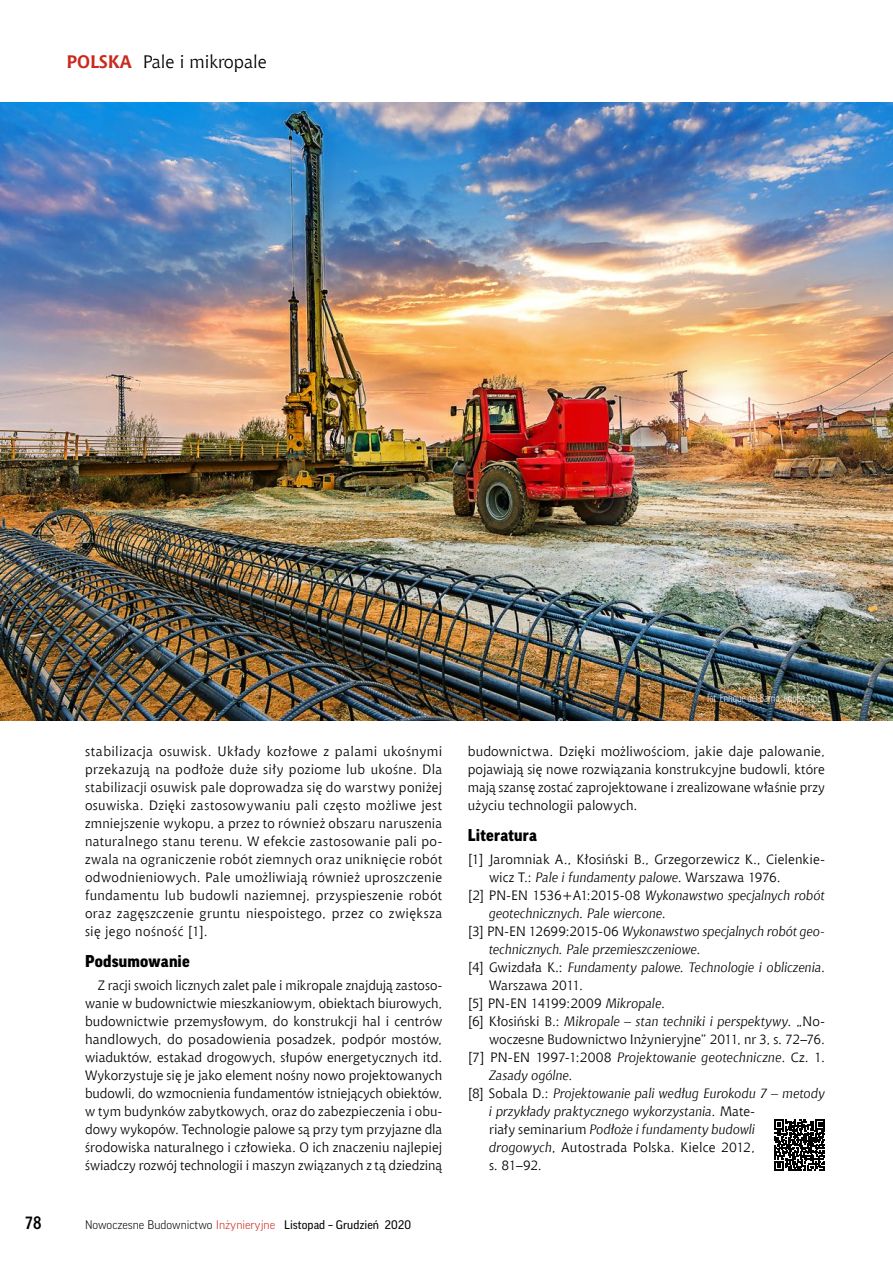
<style>
.page{position:relative;width:893px;height:1263px;background:#fff}
.page>*{position:absolute;margin:0;border:0;box-sizing:border-box;transform-origin:0 0}
.t1{font:18px "Chianti EU";color:#000}
.t2{font:700 18px "Aerton Cnd EFN";color:#000}
.t3{font:900 16.5px "Good Pro";letter-spacing:.01em;color:#000}
.t4{font:13.5px/18px "Chianti EU";letter-spacing:.005em;color:#000;text-align:justify}
.t5{font:italic 13.5px "Chianti EU";letter-spacing:.005em;color:#000}
.t6{font:300 12px "Good Pro";color:#000}
.t7{font:300 condensed 12px "Myriad Pro";color:#fff}
.s1{font-weight:700;color:#ca291d}
.s2{color:#ca291d}
.s3{font-weight:400}
.s4{font-style:italic}
.s5{font-style:normal}
</style>
<div class="page">
<svg style="left:774px;top:1120px;width:51px;height:50px"></svg>
<img style="left:0;top:102px;width:893px;height:618px">
<h1 class="t1" style="left:66px;top:51px;width:202px"><span class="s1">POLSKA</span> Pale i mikropale</h1>
<p class="t4" style="left:85px;top:742px;width:359px">stabilizacja osuwisk. Układy kozłowe z palami ukośnymi przekazują na podłoże duże siły poziome lub ukośne. Dla stabilizacji osuwisk pale doprowadza się do warstwy poniżej osuwiska. Dzięki zastosowywaniu pali często możliwe jest zmniejszenie wykopu, a przez to również obszaru naruszenia naturalnego stanu terenu. W efekcie zastosowanie pali po&shy;zwala na ograniczenie robót ziemnych oraz uniknięcie robót odwodnieniowych. Pale umożliwiają również uproszczenie fundamentu lub budowli naziemnej, przyspieszenie robót oraz zagęszczenie gruntu niespoistego, przez co zwiększa się jego nośność [1].</p>
<p class="t3" style="left:85px;top:952px;width:106px">Podsumowanie</p>
<p class="t4" style="left:85px;top:976px;width:359px;text-indent:13px">Z racji swoich licznych zalet pale i mikropale znajdują zastoso&shy;wanie w budownictwie mieszkaniowym, obiektach biurowych, budownictwie przemysłowym, do konstrukcji hal i centrów handlowych, do posadowienia posadzek, podpór mostów, wiaduktów, estakad drogowych, słupów energetycznych itd.<br>Wykorzystuje się je jako element nośny nowo projektowanych budowli, do wzmocnienia fundamentów istniejących obiektów, w tym budynków zabytkowych, oraz do zabezpieczenia i obu&shy;dowy wykopów. Technologie palowe są przy tym przyjazne dla środowiska naturalnego i człowieka. O ich znaczeniu najlepiej świadczy rozwój technologii i maszyn związanych z tą dziedziną</p>
<h1 class="t2" style="left:25px;top:1212px;width:18px">78</h1>
<p class="t6" style="left:85px;top:1218px;width:328px">Nowoczesne Budownictwo <span class="s2">Inżynieryjne</span> <span class="s3">Listopad – Grudzień 2020</span></p>
<p class="t7" style="left:707px;top:691px;width:119px">fot. Enrique del Barrio, Adobe Stock</p>
<p class="t4" style="left:468px;top:742px;width:359px">budownictwa. Dzięki możliwościom, jakie daje palowanie, pojawiają się nowe rozwiązania konstrukcyjne budowli, które mają szansę zostać zaprojektowane i zrealizowane właśnie przy użyciu technologii palowych.</p>
<p class="t3" style="left:468px;top:826px;width:71px">Literatura</p>
<p class="t4" style="left:468px;top:850px;width:359px">[1] Jaromniak A., Kłosiński B., Grzegorzewicz K., Cielenkie-</p>
<p class="t4" style="left:489px;top:868px;width:293px">wicz T.: <span class="s4">Pale i fundamenty palowe</span>. Warszawa 1976.</p>
<p class="t5" style="left:468px;top:887px;width:359px"><span class="s5">[2] PN-EN 1536+A1:2015-08</span> Wykonawstwo specjalnych robót</p>
<p class="t5" style="left:489px;top:905px;width:178px">geotechnicznych. Pale wiercone<span class="s5">.</span></p>
<p class="t5" style="left:468px;top:923px;width:359px"><span class="s5">[3] PN-EN 12699:2015-06</span> Wykonawstwo specjalnych robót geo-</p>
<p class="t5" style="left:489px;top:941px;width:213px">technicznych. Pale przemieszczeniowe<span class="s5">.</span></p>
<p class="t5" style="left:468px;top:959px;width:359px"><span class="s5">[4] Gwizdała K.:</span> Fundamenty palowe. Technologie i obliczenia<span class="s5">.</span></p>
<p class="t4" style="left:489px;top:976px;width:96px">Warszawa 2011.</p>
<p class="t4" style="left:468px;top:994px;width:199px">[5] PN-EN 14199:2009 <span class="s4">Mikropale</span>.</p>
<p class="t5" style="left:468px;top:1013px;width:359px"><span class="s5">[6] Kłosiński B.:</span> Mikropale – stan techniki i perspektywy<span class="s5">. „No-</span></p>
<p class="t4" style="left:489px;top:1030px;width:337px">woczesne Budownictwo Inżynieryjne” 2011, nr 3, s. 72–76.</p>
<p class="t5" style="left:468px;top:1049px;width:359px"><span class="s5">[7] PN-EN 1997-1:2008</span> Projektowanie geotechniczne<span class="s5">. Cz. 1.</span></p>
<p class="t5" style="left:489px;top:1067px;width:85px">Zasady ogólne<span class="s5">.</span></p>
<p class="t5" style="left:468px;top:1085px;width:359px"><span class="s5">[8] Sobala D.:</span> Projektowanie pali według Eurokodu 7 – metody</p>
<p class="t5" style="left:489px;top:1103px;width:268px">i przykłady praktycznego wykorzystania<span class="s5">. Mate-</span></p>
<p class="t5" style="left:489px;top:1121px;width:267px"><span class="s5">riały seminarium</span> Podłoże i fundamenty budowli</p>
<p class="t4" style="left:489px;top:1138px;width:267px"><span class="s4">drogowych</span>, Autostrada Polska. Kielce 2012,</p>
<p class="t4" style="left:489px;top:1156px;width:54px">s. 81–92.</p>
</div>
